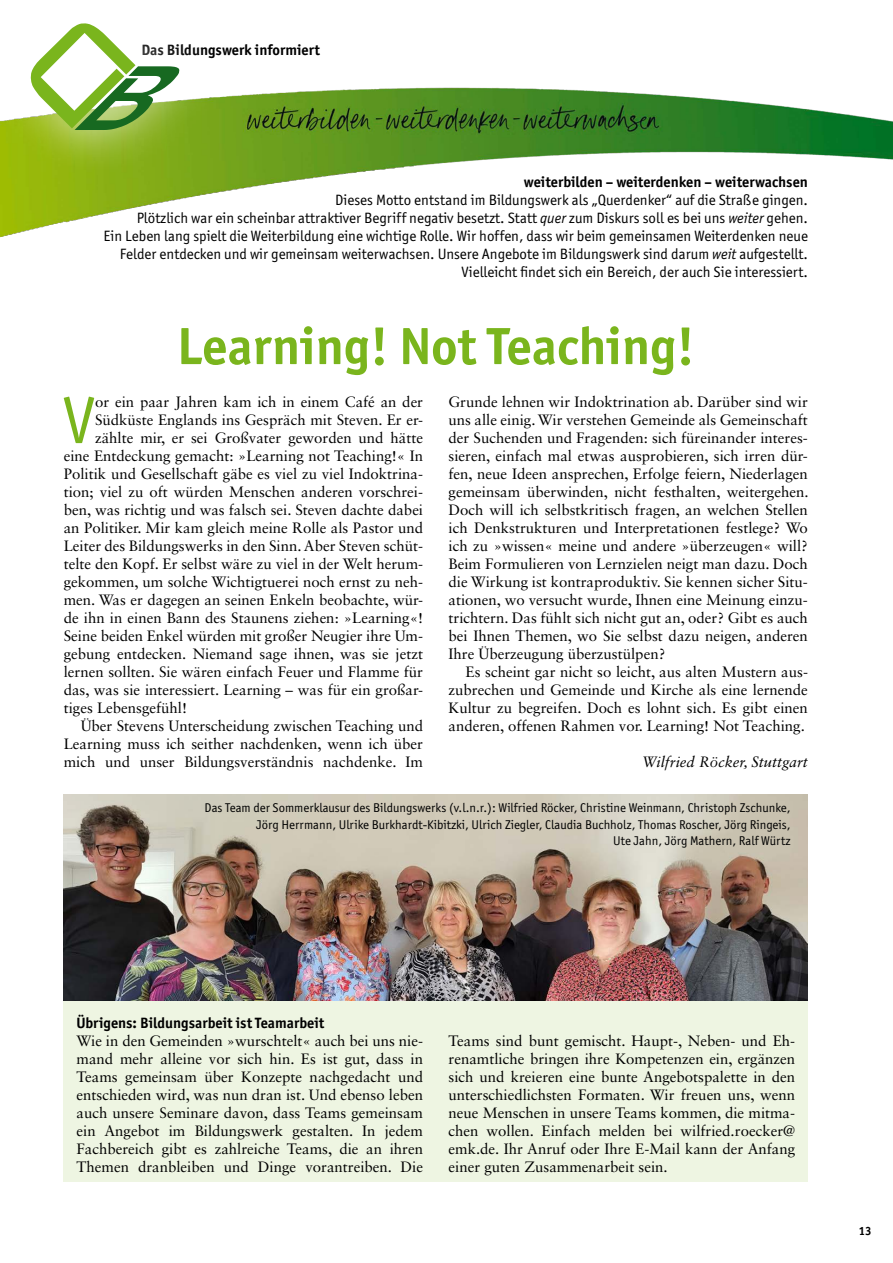
<style>
.page{position:relative;width:893px;height:1263px;background:#fff}
.page>*{position:absolute;margin:0;border:0;box-sizing:border-box;transform-origin:0 0}
.t1{font:66.9px "Officina Sans ITC Std";color:#7ab51d}
.t2{font:700 52.5px "Officina Sans ITC Std";color:#7ab51d}
.t3{font:15px/18px "Sabon LT Std";color:#000;text-align:justify}
.t4{font:15px/18px "Officina Sans ITC Std";color:#000;text-align:right}
.t5{font:700 15px "Officina Sans ITC Std";color:#000}
.t6{font:italic 15px "Sabon LT Std";color:#000}
.t7{font:12.75px/16.5px "Officina Sans ITC Std";color:#000;text-align:right}
.t8{font:700 12px "Officina Sans ITC Std";color:#000}
.s1{font-style:italic}
</style>
<div class="page">
<div style="left:64px;top:884px;width:744px;height:297px;background:#eef5e2"></div>
<img style="left:0;top:87px;width:893px;height:151px">
<svg style="left:0;top:69px;width:219px;height:104px"></svg>
<svg style="left:30px;top:23px;width:149px;height:107px"></svg>
<img style="left:64px;top:794px;width:744px;height:206px">
<p class="t5" style="left:141px;top:40px;width:180px">Das Bildungswerk informiert</p>
<p class="t5" style="left:524px;top:172px;width:286px">weiterbilden – weiterdenken – weiterwachsen</p>
<p class="t4" style="left:104px;top:190px;width:706px">Dieses Motto entstand im Bildungswerk als „Querdenker“ auf die Straße gingen.<br>Plötzlich war ein scheinbar attraktiver Begriff negativ besetzt. Statt <span class="s1">quer</span> zum Diskurs soll es bei uns <span class="s1">weiter</span> gehen.<br>Ein Leben lang spielt die Weiterbildung eine wichtige Rolle. Wir hoffen, dass wir beim gemeinsamen Weiterdenken neue Felder entdecken und wir gemeinsam weiterwachsen. Unsere Angebote im Bildungswerk sind darum <span class="s1">weit</span> aufgestellt.<br>Vielleicht findet sich ein Bereich, der auch Sie interessiert.</p>
<h2 class="t2" style="left:177px;top:314px;width:519px">Learning! Not Teaching!</h2>
<h1 class="t1" style="left:63px;top:382px;width:34px">V</h1>
<p class="t3" style="left:95px;top:393px;width:330px">or ein paar Jahren kam ich in einem Café an der</p>
<p class="t3" style="left:95px;top:411px;width:329px">Südküste Englands ins Gespräch mit Steven. Er er-</p>
<p class="t3" style="left:95px;top:429px;width:329px">zählte mir, er sei Großvater geworden und hätte</p>
<p class="t3" style="left:64px;top:447px;width:361px">eine Entdeckung gemacht: »Learning not Teaching!« In</p>
<p class="t3" style="left:64px;top:465px;width:361px">Politik und Gesellschaft gäbe es viel zu viel Indoktrina-</p>
<p class="t3" style="left:64px;top:483px;width:361px">tion; viel zu oft würden Menschen anderen vorschrei-</p>
<p class="t3" style="left:64px;top:501px;width:361px">ben, was richtig und was falsch sei. Steven dachte dabei</p>
<p class="t3" style="left:64px;top:519px;width:361px">an Politiker. Mir kam gleich meine Rolle als Pastor und</p>
<p class="t3" style="left:64px;top:537px;width:361px">Leiter des Bildungswerks in den Sinn. Aber Steven schüt-</p>
<p class="t3" style="left:64px;top:555px;width:361px">telte den Kopf. Er selbst wäre zu viel in der Welt herum-</p>
<p class="t3" style="left:64px;top:573px;width:361px">gekommen, um solche Wichtigtuerei noch ernst zu neh-</p>
<p class="t3" style="left:64px;top:591px;width:361px">men. Was er dagegen an seinen Enkeln beobachte, wür-</p>
<p class="t3" style="left:64px;top:609px;width:361px">de ihn in einen Bann des Staunens ziehen: »Learning«!</p>
<p class="t3" style="left:64px;top:627px;width:361px">Seine beiden Enkel würden mit großer Neugier ihre Um-</p>
<p class="t3" style="left:64px;top:645px;width:361px">gebung entdecken. Niemand sage ihnen, was sie jetzt</p>
<p class="t3" style="left:64px;top:663px;width:361px">lernen sollten. Sie wären einfach Feuer und Flamme für</p>
<p class="t3" style="left:64px;top:681px;width:361px">das, was sie interessiert. Learning – was für ein großar-</p>
<p class="t3" style="left:64px;top:699px;width:125px">tiges Lebensgefühl!</p>
<p class="t3" style="left:81px;top:717px;width:344px">Über Stevens Unterscheidung zwischen Teaching und</p>
<p class="t3" style="left:64px;top:735px;width:361px">Learning muss ich seither nachdenken, wenn ich über</p>
<p class="t3" style="left:64px;top:753px;width:361px">mich und unser Bildungsverständnis nachdenke. Im</p>
<p class="t3" style="left:449px;top:393px;width:361px">Grunde lehnen wir Indoktrination ab. Darüber sind wir uns alle einig. Wir verstehen Gemeinde als Gemeinschaft der Suchenden und Fragenden: sich füreinander interes&shy;sieren, einfach mal etwas ausprobieren, sich irren dür&shy;fen, neue Ideen ansprechen, Erfolge feiern, Niederlagen gemeinsam überwinden, nicht festhalten, weitergehen.<br>Doch will ich selbstkritisch fragen, an welchen Stellen ich Denkstrukturen und Interpretationen festlege? Wo ich zu »wissen« meine und andere »überzeugen« will?<br>Beim Formulieren von Lernzielen neigt man dazu. Doch die Wirkung ist kontraproduktiv. Sie kennen sicher Situ&shy;ationen, wo versucht wurde, Ihnen eine Meinung einzu&shy;trichtern. Das fühlt sich nicht gut an, oder? Gibt es auch bei Ihnen Themen, wo Sie selbst dazu neigen, anderen Ihre Überzeugung überzustülpen?</p>
<p class="t3" style="left:449px;top:663px;width:361px;text-indent:17px">Es scheint gar nicht so leicht, aus alten Mustern aus&shy;zubrechen und Gemeinde und Kirche als eine lernende Kultur zu begreifen. Doch es lohnt sich. Es gibt einen anderen, offenen Rahmen vor. Learning! Not Teaching.</p>
<p class="t6" style="left:642px;top:753px;width:168px">Wilfried Röcker, Stuttgart</p>
<p class="t7" style="left:205px;top:800px;width:587px">Das Team der Sommerklausur des Bildungswerks (v.l.n.r.): Wilfried Röcker, Christine Weinmann, Christoph Zschunke,<br>Jörg Herrmann, Ulrike Burkhardt-Kibitzki, Ulrich Ziegler, Claudia Buchholz, Thomas Roscher, Jörg Ringeis,<br>Ute Jahn, Jörg Mathern, Ralf Würtz</p>
<p class="t5" style="left:77px;top:1014px;width:249px">Übrigens: Bildungsarbeit ist Teamarbeit</p>
<p class="t3" style="left:77px;top:1032px;width:348px">Wie in den Gemeinden »wurschtelt« auch bei uns nie&shy;mand mehr alleine vor sich hin. Es ist gut, dass in Teams gemeinsam über Konzepte nachgedacht und entschieden wird, was nun dran ist. Und ebenso leben auch unsere Seminare davon, dass Teams gemeinsam ein Angebot im Bildungswerk gestalten. In jedem Fachbereich gibt es zahlreiche Teams, die an ihren Themen dranbleiben und Dinge vorantreiben. Die</p>
<p class="t3" style="left:449px;top:1032px;width:348px">Teams sind bunt gemischt. Haupt-, Neben- und Eh&shy;renamtliche bringen ihre Kompetenzen ein, ergänzen sich und kreieren eine bunte Angebotspalette in den unterschiedlichsten Formaten. Wir freuen uns, wenn neue Menschen in unsere Teams kommen, die mitma&shy;chen wollen. Einfach melden bei wilfried.roecker@ emk.de. Ihr Anruf oder Ihre E-Mail kann der Anfang einer guten Zusammenarbeit sein.</p>
<p class="t8" style="left:859px;top:1224px;width:14px">13</p>
</div>
